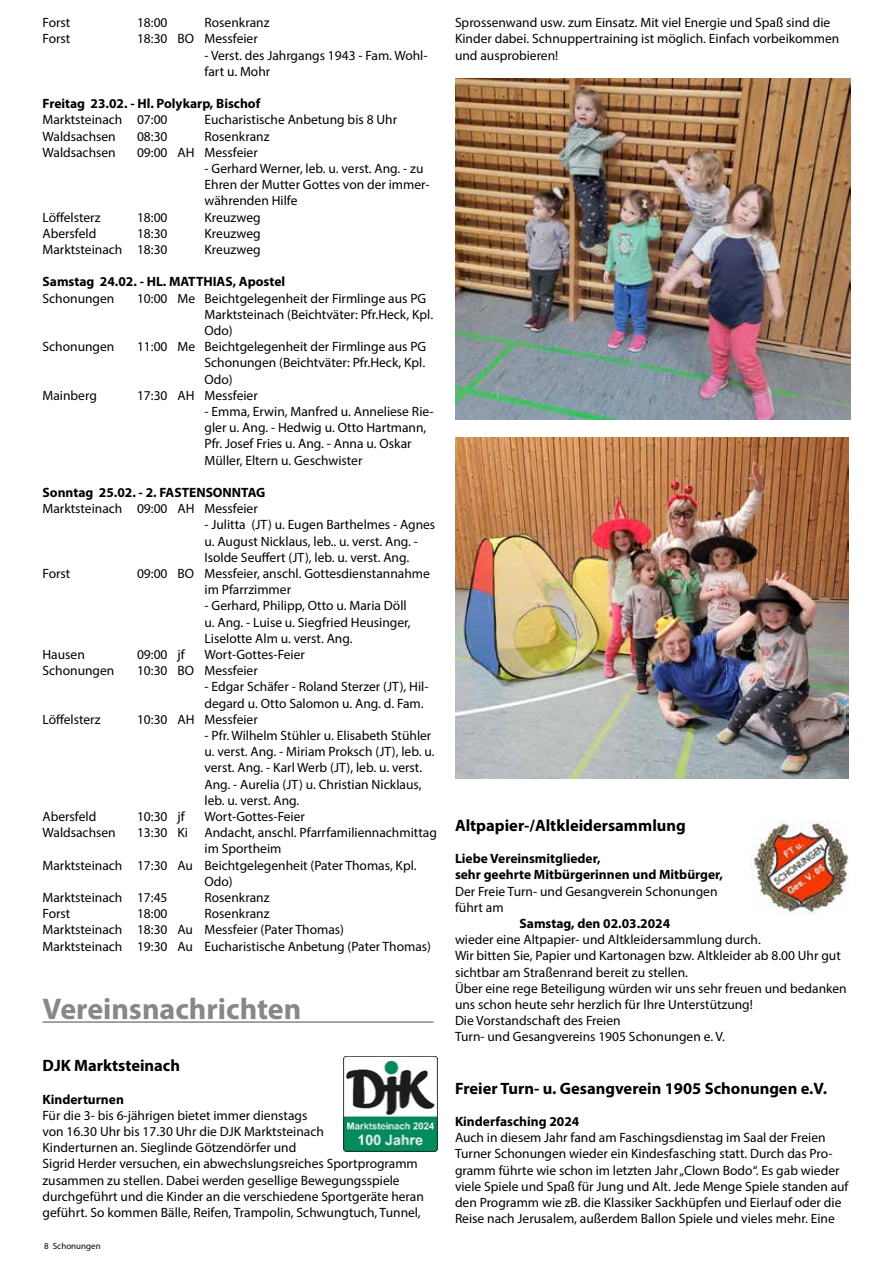
<style>
.page{position:relative;width:893px;height:1263px;background:#fff}
.page>*{position:absolute;margin:0;border:0;box-sizing:border-box;transform-origin:0 0}
.t1{font:700 30px "Myriad Pro";color:#878787}
.t2{font:700 16.5px "Myriad Pro";color:#000}
.t3{font:13.5px/16.2px "Myriad Pro";color:#000}
.t4{font:700 13.5px/16.2px "Myriad Pro";color:#000}
.t5{font:9px "Myriad Pro";color:#000}
</style>
<div class="page">
<hr style="left:43px;top:1021px;width:390px;height:2px;background:#878787">
<img style="left:343px;top:1056px;width:95px;height:95px">
<img style="left:455px;top:78px;width:395px;height:341px">
<img style="left:455px;top:438px;width:394px;height:341px">
<img style="left:752px;top:821px;width:97px;height:94px">
<p class="t3" style="left:43px;top:14px;width:29px">Forst</p>
<p class="t3" style="left:137px;top:14px;width:32px">18:00</p>
<p class="t3" style="left:205px;top:14px;width:67px">Rosenkranz</p>
<p class="t3" style="left:43px;top:30px;width:29px">Forst</p>
<p class="t3" style="left:137px;top:30px;width:122px">18:30 BO Messfeier</p>
<p class="t3" style="left:205px;top:47px;width:225px">- Verst. des Jahrgangs 1943 - Fam. Wohl&shy;fart u. Mohr</p>
<p class="t4" style="left:43px;top:95px;width:219px">Freitag 23.02. - Hl. Polykarp, Bischof</p>
<p class="t3" style="left:43px;top:111px;width:126px">Marktsteinach 07:00</p>
<p class="t3" style="left:205px;top:111px;width:194px">Eucharistische Anbetung bis 8 Uhr</p>
<p class="t3" style="left:43px;top:128px;width:75px">Waldsachsen</p>
<p class="t3" style="left:137px;top:128px;width:32px">08:30</p>
<p class="t3" style="left:205px;top:128px;width:67px">Rosenkranz</p>
<p class="t3" style="left:43px;top:144px;width:75px">Waldsachsen</p>
<p class="t3" style="left:137px;top:144px;width:122px">09:00 AH Messfeier</p>
<p class="t3" style="left:205px;top:160px;width:227px">- Gerhard Werner, leb. u. verst. Ang. - zu<br>Ehren der Mutter Gottes von der immer&shy;währenden Hilfe</p>
<p class="t3" style="left:43px;top:209px;width:60px">Löffelsterz</p>
<p class="t3" style="left:137px;top:209px;width:32px">18:00</p>
<p class="t3" style="left:205px;top:209px;width:58px">Kreuzweg</p>
<p class="t3" style="left:43px;top:225px;width:55px">Abersfeld</p>
<p class="t3" style="left:137px;top:225px;width:32px">18:30</p>
<p class="t3" style="left:205px;top:225px;width:58px">Kreuzweg</p>
<p class="t3" style="left:43px;top:241px;width:126px">Marktsteinach 18:30</p>
<p class="t3" style="left:205px;top:241px;width:58px">Kreuzweg</p>
<p class="t4" style="left:43px;top:273px;width:244px">Samstag 24.02. - HL. MATTHIAS, Apostel</p>
<p class="t3" style="left:43px;top:290px;width:73px">Schonungen</p>
<p class="t3" style="left:205px;top:290px;width:230px;text-indent:-68px">10:00 Me Beichtgelegenheit der Firmlinge aus PG<br>Marktsteinach (Beichtväter: Pfr.Heck, Kpl.<br>Odo)</p>
<p class="t3" style="left:43px;top:338px;width:73px">Schonungen</p>
<p class="t3" style="left:205px;top:338px;width:223px;text-align:justify;text-indent:-68px">11:00 Me Beichtgelegenheit der Firmlinge aus PG Schonungen (Beichtväter: Pfr.Heck, Kpl.<br>Odo)</p>
<p class="t3" style="left:43px;top:387px;width:56px">Mainberg</p>
<p class="t3" style="left:137px;top:387px;width:122px">17:30 AH Messfeier</p>
<p class="t3" style="left:205px;top:403px;width:231px">- Emma, Erwin, Manfred u. Anneliese Rie&shy;gler u. Ang. - Hedwig u. Otto Hartmann, Pfr. Josef Fries u. Ang. - Anna u. Oskar Müller, Eltern u. Geschwister</p>
<p class="t4" style="left:43px;top:484px;width:224px">Sonntag 25.02. - 2. FASTENSONNTAG</p>
<p class="t3" style="left:43px;top:500px;width:217px">Marktsteinach 09:00 AH Messfeier</p>
<p class="t3" style="left:205px;top:516px;width:232px">- Julitta (JT) u. Eugen Barthelmes - Agnes u. August Nicklaus, leb.. u. verst. Ang. -<br>Isolde Seuffert (JT), leb. u. verst. Ang.</p>
<p class="t3" style="left:43px;top:565px;width:29px">Forst</p>
<p class="t3" style="left:205px;top:565px;width:227px;text-indent:-68px">09:00 BO Messfeier, anschl. Gottesdienstannahme im Pfarrzimmer</p>
<p class="t3" style="left:205px;top:597px;width:208px">- Gerhard, Philipp, Otto u. Maria Döll u. Ang. - Luise u. Siegfried Heusinger,<br>Liselotte Alm u. verst. Ang.</p>
<p class="t3" style="left:43px;top:646px;width:44px">Hausen</p>
<p class="t3" style="left:137px;top:646px;width:49px">09:00 jf</p>
<p class="t3" style="left:205px;top:646px;width:102px">Wort-Gottes-Feier</p>
<p class="t3" style="left:43px;top:662px;width:73px">Schonungen</p>
<p class="t3" style="left:137px;top:662px;width:122px">10:30 BO Messfeier</p>
<p class="t3" style="left:205px;top:678px;width:226px">- Edgar Schäfer - Roland Sterzer (JT), Hil&shy;degard u. Otto Salomon u. Ang. d. Fam.</p>
<p class="t3" style="left:43px;top:711px;width:60px">Löffelsterz</p>
<p class="t3" style="left:137px;top:711px;width:122px">10:30 AH Messfeier</p>
<p class="t3" style="left:205px;top:727px;width:231px">- Pfr. Wilhelm Stühler u. Elisabeth Stühler u. verst. Ang. - Miriam Proksch (JT), leb. u. verst. Ang. - Karl Werb (JT), leb. u. verst.<br>Ang. - Aurelia (JT) u. Christian Nicklaus, leb. u. verst. Ang.</p>
<p class="t3" style="left:43px;top:808px;width:55px">Abersfeld</p>
<p class="t3" style="left:137px;top:808px;width:49px">10:30 jf</p>
<p class="t3" style="left:205px;top:808px;width:102px">Wort-Gottes-Feier</p>
<p class="t3" style="left:43px;top:824px;width:75px">Waldsachsen</p>
<p class="t3" style="left:137px;top:824px;width:301px">13:30 Ki Andacht, anschl. Pfarrfamiliennachmittag</p>
<p class="t3" style="left:205px;top:840px;width:78px">im Sportheim</p>
<p class="t3" style="left:43px;top:857px;width:376px">Marktsteinach 17:30 Au Beichtgelegenheit (Pater Thomas, Kpl.</p>
<p class="t3" style="left:205px;top:873px;width:30px">Odo)</p>
<p class="t3" style="left:43px;top:889px;width:126px">Marktsteinach 17:45</p>
<p class="t3" style="left:205px;top:889px;width:67px">Rosenkranz</p>
<p class="t3" style="left:43px;top:905px;width:29px">Forst</p>
<p class="t3" style="left:137px;top:905px;width:32px">18:00</p>
<p class="t3" style="left:43px;top:905px;width:390px;text-indent:162px">Rosenkranz<br>Marktsteinach 18:30 Au Messfeier (Pater Thomas)<br>Marktsteinach 19:30 Au Eucharistische Anbetung (Pater Thomas)</p>
<h1 class="t1" style="left:43px;top:989px;width:260px">Vereinsnachrichten</h1>
<p class="t2" style="left:43px;top:1055px;width:139px">DJK Marktsteinach</p>
<p class="t4" style="left:43px;top:1090px;width:83px">Kinderturnen</p>
<p class="t3" style="left:43px;top:1107px;width:383px">Für die 3- bis 6-jährigen bietet immer dienstags<br>von 16.30 Uhr bis 17.30 Uhr die DJK Marktsteinach<br>Kinderturnen an. Sieglinde Götzendörfer und<br>Sigrid Herder versuchen, ein abwechslungsreiches Sportprogramm zusammen zu stellen. Dabei werden gesellige Bewegungsspiele durchgeführt und die Kinder an die verschiedene Sportgeräte heran geführt. So kommen Bälle, Reifen, Trampolin, Schwungtuch, Tunnel,</p>
<p class="t5" style="left:44px;top:1240px;width:58px">8 Schonungen</p>
<p class="t3" style="left:455px;top:14px;width:386px">Sprossenwand usw. zum Einsatz. Mit viel Energie und Spaß sind die<br>Kinder dabei. Schnuppertraining ist möglich. Einfach vorbeikommen und ausprobieren!</p>
<p class="t2" style="left:455px;top:814px;width:232px">Altpapier-/Altkleidersammlung</p>
<p class="t4" style="left:455px;top:850px;width:269px">Liebe Vereinsmitglieder,<br>sehr geehrte Mitbürgerinnen und Mitbürger,</p>
<p class="t3" style="left:455px;top:883px;width:264px">Der Freie Turn- und Gesangverein Schonungen führt am</p>
<p class="t4" style="left:519px;top:915px;width:152px">Samstag, den 02.03.2024</p>
<p class="t3" style="left:455px;top:931px;width:393px">wieder eine Altpapier- und Altkleidersammlung durch.<br>Wir bitten Sie, Papier und Kartonagen bzw. Altkleider ab 8.00 Uhr gut sichtbar am Straßenrand bereit zu stellen.<br>Über eine rege Beteiligung würden wir uns sehr freuen und bedanken uns schon heute sehr herzlich für Ihre Unterstützung!<br>Die Vorstandschaft des Freien<br>Turn- und Gesangvereins 1905 Schonungen e. V.</p>
<p class="t2" style="left:455px;top:1077px;width:374px">Freier Turn- u. Gesangverein 1905 Schonungen e.V.</p>
<p class="t4" style="left:455px;top:1113px;width:126px">Kinderfasching 2024</p>
<p class="t3" style="left:455px;top:1129px;width:395px">Auch in diesem Jahr fand am Faschingsdienstag im Saal der Freien Turner Schonungen wieder ein Kindesfasching statt. Durch das Pro&shy;gramm führte wie schon im letzten Jahr „Clown Bodo“. Es gab wieder viele Spiele und Spaß für Jung und Alt. Jede Menge Spiele standen auf den Programm wie zB. die Klassiker Sackhüpfen und Eierlauf oder die Reise nach Jerusalem, außerdem Ballon Spiele und vieles mehr. Eine</p>
</div>
